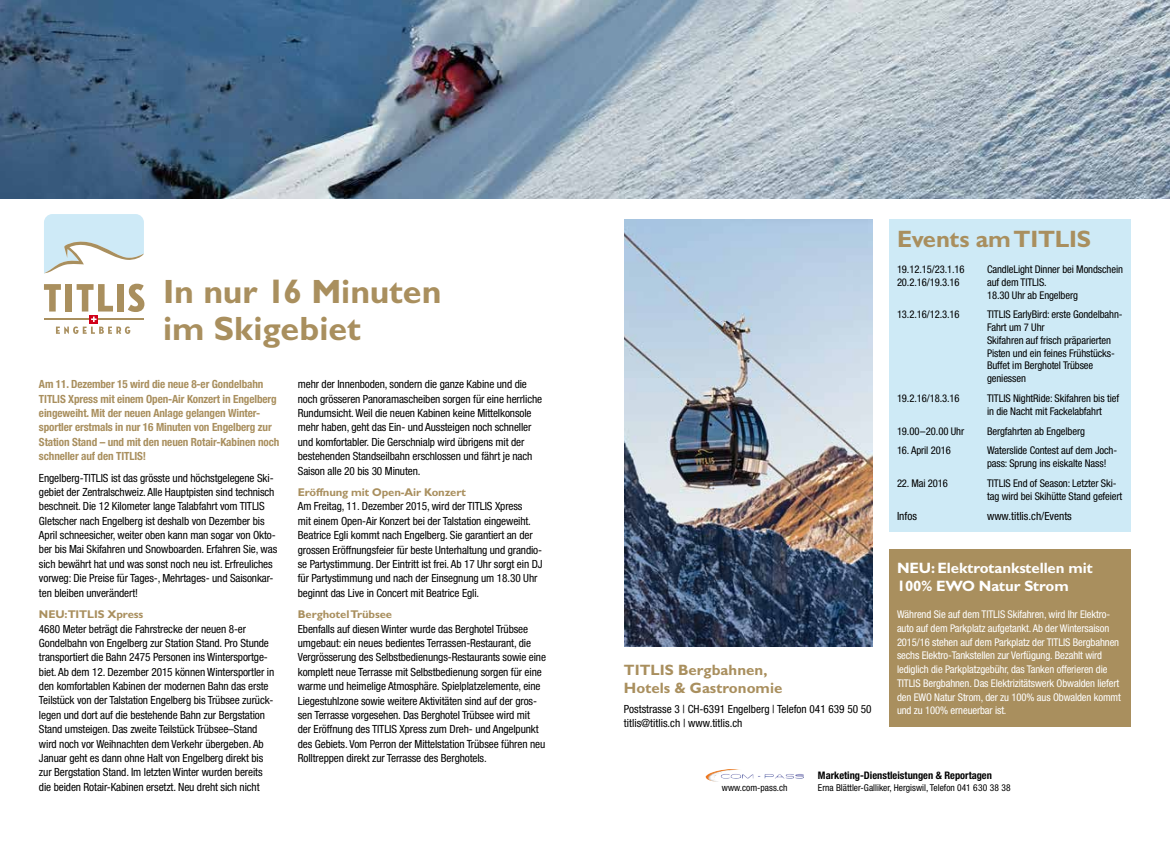
<style>
.page{position:relative;width:1170px;height:851px;background:#fff}
.page>*{position:absolute;margin:0;border:0;box-sizing:border-box;transform-origin:0 0}
.t1{font:700 33.75px/37.1px "Gill Sans MT Pro";color:#a98f5e}
.t2{font:700 23.75px "Gill Sans MT Pro";letter-spacing:-.01em;color:#a98f5e}
.t3{font:700 15px/18px "Gill Sans MT Pro";letter-spacing:-.01em;color:#fff}
.t4{font:700 15px/18px "Gill Sans MT Pro";color:#a98f5e}
.t5{font:condensed 11.25px/14.4px "Helvetica Neue";letter-spacing:-.01em;color:#000}
.t6{font:700 condensed 11.25px/14.4px "Helvetica Neue";letter-spacing:-.01em;color:#a98f5e}
.t7{font:700 11.25px "Gill Sans MT Pro";letter-spacing:-.01em;color:#a98f5e}
.t8{font:condensed 10.62px/12.8px "Helvetica Neue";letter-spacing:-.01em;color:#000}
.t9{font:condensed 10.62px/13.8px "Helvetica Neue";letter-spacing:-.01em;color:#fff}
.t10{font:700 condensed 10.38px "Helvetica Neue";color:#000}
.t11{font:condensed 9.5px "Helvetica Neue LT Std";color:#000}
</style>
<div class="page">
<div style="left:889px;top:549px;width:241px;height:178px;background:#a98f5e"></div>
<div style="left:889px;top:220px;width:241px;height:311px;background:#ceeaf6"></div>
<img style="left:0;top:0;width:1169px;height:198px">
<img style="left:705px;top:769px;width:98px;height:12px">
<svg style="left:44px;top:214px;width:100px;height:59px"></svg>
<svg style="left:44px;top:283px;width:100px;height:51px"></svg>
<img style="left:624px;top:220px;width:248px;height:426px">
<h1 class="t1" style="left:163px;top:272px;width:280px">In nur 16 Minuten im Skigebiet</h1>
<p class="t6" style="left:39px;top:377px;width:242px">Am 11. Dezember 15 wird die neue 8-er Gondelbahn TITLIS Xpress mit einem Open-Air Konzert in Engelberg eingeweiht. Mit der neuen Anlage gelangen Winter&shy;sportler erstmals in nur 16 Minuten von Engelberg zur Station Stand – und mit den neuen Rotair-Kabinen noch schneller auf den TITLIS!</p>
<p class="t5" style="left:39px;top:470px;width:240px">Engelberg-TITLIS ist das grösste und höchstgelegene Ski&shy;gebiet der Zentralschweiz. Alle Hauptpisten sind technisch beschneit. Die 12 Kilometer lange Talabfahrt vom TITLIS Gletscher nach Engelberg ist deshalb von Dezember bis April schneesicher, weiter oben kann man sogar von Okto&shy;ber bis Mai Skifahren und Snowboarden. Erfahren Sie, was sich bewährt hat und was sonst noch neu ist. Erfreuliches vorweg: Die Preise für Tages-, Mehrtages- und Saisonkar&shy;ten bleiben unverändert!</p>
<p class="t7" style="left:39px;top:607px;width:106px">NEU:TITLIS Xpress</p>
<p class="t5" style="left:39px;top:621px;width:237px">4680 Meter beträgt die Fahrstrecke der neuen 8-er Gondelbahn von Engelberg zur Station Stand. Pro Stunde transportiert die Bahn 2475 Personen ins Wintersportge&shy;biet. Ab dem 12. Dezember 2015 können Wintersportler in den komfortablen Kabinen der modernen Bahn das erste Teilstück von der Talstation Engelberg bis Trübsee zurück&shy;legen und dort auf die bestehende Bahn zur Bergstation Stand umsteigen. Das zweite Teilstück Trübsee–Stand wird noch vor Weihnachten dem Verkehr übergeben. Ab Januar geht es dann ohne Halt von Engelberg direkt bis zur Bergstation Stand. Im letzten Winter wurden bereits die beiden Rotair-Kabinen ersetzt. Neu dreht sich nicht</p>
<p class="t5" style="left:298px;top:377px;width:246px">mehr der Innenboden, sondern die ganze Kabine und die noch grösseren Panoramascheiben sorgen für eine herrliche Rundumsicht. Weil die neuen Kabinen keine Mittelkonsole mehr haben, geht das Ein- und Aussteigen noch schneller und komfortabler. Die Gerschnialp wird übrigens mit der bestehenden Standseilbahn erschlossen und fährt je nach Saison alle 20 bis 30 Minuten.</p>
<p class="t7" style="left:298px;top:485px;width:170px">Eröffnung mit Open-Air Konzert</p>
<p class="t5" style="left:298px;top:499px;width:246px">Am Freitag, 11. Dezember 2015, wird der TITLIS Xpress<br>mit einem Open-Air Konzert bei der Talstation eingeweiht.<br>Beatrice Egli kommt nach Engelberg. Sie garantiert an der grossen Eröffnungsfeier für beste Unterhaltung und grandio&shy;se Partystimmung. Der Eintritt ist frei. Ab 17 Uhr sorgt ein DJ für Partystimmung und nach der Einsegnung um 18.30 Uhr beginnt das Live in Concert mit Beatrice Egli.</p>
<p class="t7" style="left:298px;top:607px;width:96px">Berghotel Trübsee</p>
<p class="t5" style="left:298px;top:621px;width:250px">Ebenfalls auf diesen Winter wurde das Berghotel Trübsee umgebaut: ein neues bedientes Terrassen-Restaurant, die Vergrösserung des Selbstbedienungs-Restaurants sowie eine komplett neue Terrasse mit Selbstbedienung sorgen für eine warme und heimelige Atmosphäre. Spielplatzelemente, eine Liegestuhlzone sowie weitere Aktivitäten sind auf der gros&shy;sen Terrasse vorgesehen. Das Berghotel Trübsee wird mit der Eröffnung des TITLIS Xpress zum Dreh- und Angelpunkt des Gebiets. Vom Perron der Mittelstation Trübsee führen neu Rolltreppen direkt zur Terrasse des Berghotels.</p>
<h3 class="t4" style="left:624px;top:660px;width:160px">TITLIS Bergbahnen,<br>Hotels &amp; Gastronomie</h3>
<p class="t5" style="left:624px;top:702px;width:249px;line-height:13.8px">Poststrasse 3 | CH-6391 Engelberg | Telefon 041 639 50 50 titlis@titlis.ch | www.titlis.ch</p>
<h2 class="t2" style="left:896px;top:225px;width:196px">Events am TITLIS</h2>
<p class="t8" style="left:896px;top:263px;width:69px">19.12.15/23.1.16</p>
<p class="t8" style="left:986px;top:263px;width:137px">CandleLight Dinner bei Mondschein</p>
<p class="t8" style="left:896px;top:275px;width:64px">20.2.16/19.3.16</p>
<p class="t8" style="left:986px;top:275px;width:92px">auf dem TITLIS.<br>18.30 Uhr ab Engelberg</p>
<p class="t8" style="left:896px;top:308px;width:64px">13.2.16/12.3.16</p>
<p class="t8" style="left:986px;top:308px;width:137px">TITLIS EarlyBird: erste Gondelbahn-<br>Fahrt um 7 Uhr<br>Skifahren auf frisch präparierten<br>Pisten und ein feines Frühstücks-<br>Buffet im Berghotel Trübsee geniessen</p>
<p class="t8" style="left:896px;top:392px;width:64px">19.2.16/18.3.16</p>
<p class="t8" style="left:986px;top:392px;width:133px">TITLIS NightRide: Skifahren bis tief in die Nacht mit Fackelabfahrt</p>
<p class="t8" style="left:896px;top:424px;width:69px">19.00–20.00 Uhr</p>
<p class="t8" style="left:986px;top:424px;width:99px">Bergfahrten ab Engelberg</p>
<p class="t8" style="left:896px;top:444px;width:55px">16. April 2016</p>
<p class="t8" style="left:986px;top:444px;width:131px">Waterslide Contest auf dem Joch&shy;pass: Sprung ins eiskalte Nass!</p>
<p class="t8" style="left:896px;top:477px;width:53px">22. Mai 2016</p>
<p class="t8" style="left:986px;top:477px;width:137px">TITLIS End of Season: Letzter Ski&shy;tag wird bei Skihütte Stand gefeiert</p>
<p class="t5" style="left:896px;top:509px;width:21px">Infos</p>
<p class="t5" style="left:986px;top:509px;width:86px">www.titlis.ch/Events</p>
<h3 class="t3" style="left:896px;top:558px;width:197px">NEU: Elektrotankstellen mit<br>100% EWO Natur Strom</h3>
<p class="t9" style="left:896px;top:607px;width:225px">Während Sie auf dem TITLIS Skifahren, wird Ihr Elektro&shy;auto auf dem Parkplatz aufgetankt. Ab der Wintersaison 2015/16 stehen auf dem Parkplatz der TITLIS Bergbahnen sechs Elektro-Tankstellen zur Verfügung. Bezahlt wird lediglich die Parkplatzgebühr, das Tanken offerieren die TITLIS Bergbahnen. Das Elektrizitätswerk Obwalden liefert den EWO Natur Strom, der zu 100% aus Obwalden kommt und zu 100% erneuerbar ist.</p>
<p class="t10" style="left:817px;top:769px;width:175px">Marketing-Dienstleistungen &amp; Reportagen</p>
<p class="t11" style="left:721px;top:781px;width:67px">www.com-pass.ch</p>
<p class="t11" style="left:817px;top:781px;width:194px">Erna Blättler-Galliker, Hergiswil, Telefon 041 630 38 38</p>
</div>
